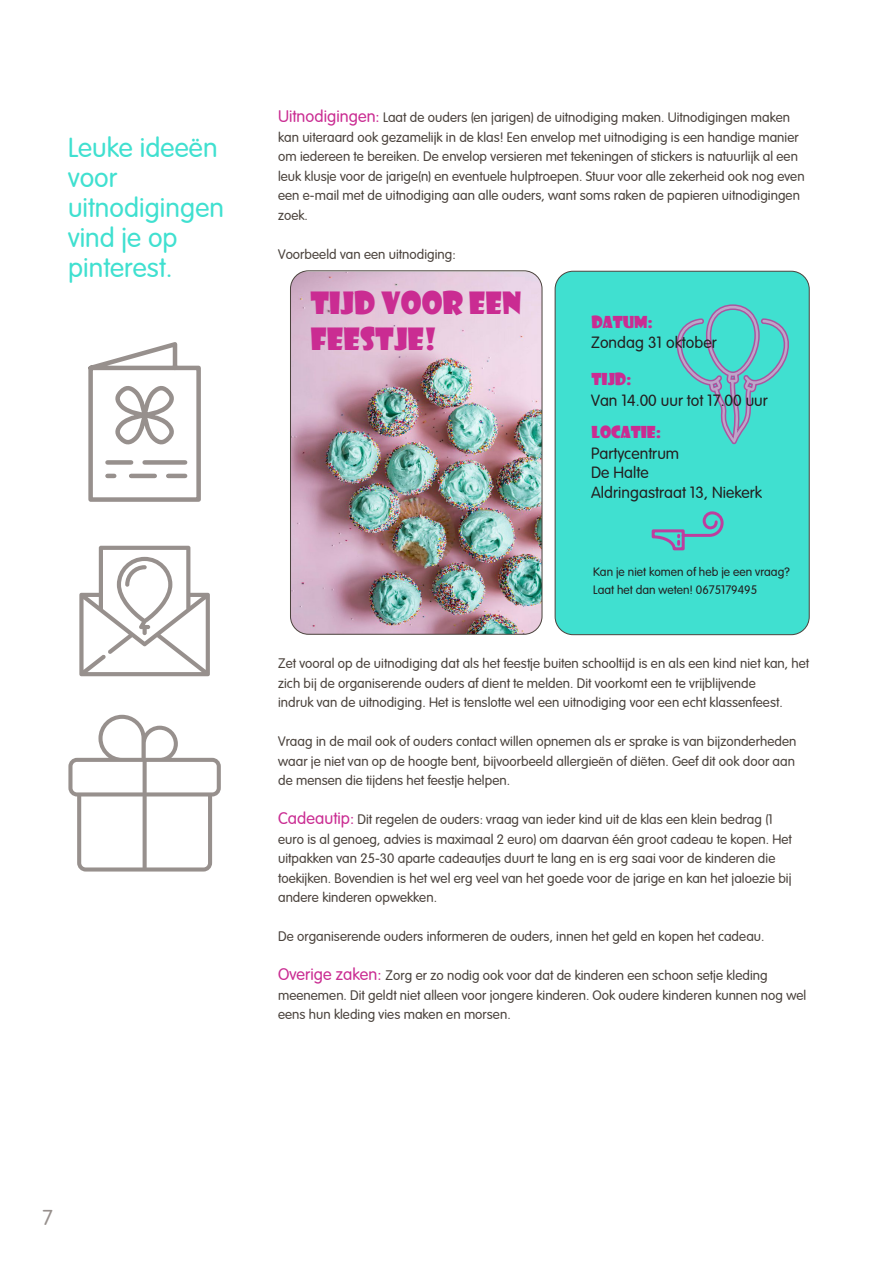
<style>
.page{position:relative;width:893px;height:1263px;background:#fff}
.page>*{position:absolute;margin:0;border:0;box-sizing:border-box;transform-origin:0 0}
.t1{font:30px/36px "Showcard Gothic";color:#ca2c92}
.Quote_groen{font:27px/30px "Arial Rounded";letter-spacing:.005em;color:#40e0d0}
.t2{font:21px "Arial Rounded";color:#97908d}
.t3{font:16.05px "Showcard Gothic";color:#ca2c92}
.t4{font:15.9px/19.5px "Arial Rounded";letter-spacing:.005em;color:#231f20}
.t5{font:13.5px/19.5px "Arial Rounded";letter-spacing:.005em;color:#4a423c}
.t6{font:12px "Arial Rounded";letter-spacing:.005em;color:#231f20}
.s1{font-size:16.5px;color:#ca2c92}
</style>
<div class="page">
<img style="left:290px;top:272px;width:252px;height:362px">
<div style="left:290px;top:270px;width:252px;height:365px;border:1px solid #4a423c;border-radius:18px"></div>
<div style="left:555px;top:271px;width:254px;height:364px;background:#40e0d0;border-radius:18px"></div>
<div style="left:555px;top:271px;width:255px;height:364px;border:1px solid #4a423c;border-radius:18px"></div>
<svg style="left:68px;top:715px;width:153px;height:156px"></svg>
<svg style="left:79px;top:546px;width:131px;height:130px"></svg>
<svg style="left:676px;top:304px;width:113px;height:141px"></svg>
<svg style="left:88px;top:342px;width:113px;height:160px"></svg>
<svg style="left:651px;top:511px;width:73px;height:40px"></svg>
<p class="Quote_groen" style="left:68px;top:130px;width:151px">Leuke ideeën voor</p>
<p class="Quote_groen" style="left:68px;top:190px;width:157px">uitnodigingen vind je op</p>
<p class="Quote_groen" style="left:68px;top:250px;width:106px">pinterest.</p>
<p class="t5" style="left:278px;top:107px;width:528px"><span class="s1">Uitnodigingen:</span> Laat de ouders (en jarigen) de uitnodiging maken. Uitnodigingen maken kan uiteraard ook gezamelijk in de klas! Een envelop met uitnodiging is een handige manier om iedereen te bereiken. De envelop versieren met tekeningen of stickers is natuurlijk al een leuk klusje voor de jarige(n) en eventuele hulptroepen. Stuur voor alle zekerheid ook nog even een e-mail met de uitnodiging aan alle ouders, want soms raken de papieren uitnodigingen zoek.</p>
<p class="t5" style="left:278px;top:243px;width:179px">Voorbeeld van een uitnodiging:</p>
<p class="t1" style="left:310px;top:284px;width:212px">TIJD VOOR EEN<br>FEESTJE!</p>
<p class="t3" style="left:591px;top:311px;width:63px">DATUM:</p>
<p class="t4" style="left:591px;top:332px;width:127px">Zondag 31 oktober</p>
<p class="t3" style="left:591px;top:368px;width:42px">TIJD:</p>
<p class="t4" style="left:591px;top:389px;width:178px">Van 14.00 uur tot 17.00 uur</p>
<p class="t3" style="left:591px;top:421px;width:71px">LOCATIE:</p>
<p class="t4" style="left:591px;top:442px;width:90px">Partycentrum</p>
<p class="t4" style="left:591px;top:462px;width:172px">De Halte<br>Aldringastraat 13, Niekerk</p>
<p class="t6" style="left:593px;top:563px;width:198px">Kan je niet komen of heb je een vraag?</p>
<p class="t6" style="left:593px;top:581px;width:165px">Laat het dan weten! 0675179495</p>
<p class="t5" style="left:278px;top:653px;width:533px">Zet vooral op de uitnodiging dat als het feestje buiten schooltijd is en als een kind niet kan, het</p>
<p class="t5" style="left:278px;top:672px;width:479px">zich bij de organiserende ouders af dient te melden. Dit voorkomt een te vrijblijvende</p>
<p class="t5" style="left:278px;top:692px;width:506px">indruk van de uitnodiging. Het is tenslotte wel een uitnodiging voor een echt klassenfeest.</p>
<p class="t5" style="left:278px;top:731px;width:520px;text-align:justify">Vraag in de mail ook of ouders contact willen opnemen als er sprake is van bijzonderheden waar je niet van op de hoogte bent, bijvoorbeeld allergieën of diëten. Geef dit ook door aan de mensen die tijdens het feestje helpen.</p>
<p class="t5" style="left:278px;top:809px;width:515px"><span class="s1">Cadeautip:</span> Dit regelen de ouders: vraag van ieder kind uit de klas een klein bedrag (1 euro is al genoeg, advies is maximaal 2 euro) om daarvan één groot cadeau te kopen. Het uitpakken van 25-30 aparte cadeautjes duurt te lang en is erg saai voor de kinderen die toekijken. Bovendien is het wel erg veel van het goede voor de jarige en kan het jaloezie bij andere kinderen opwekken.</p>
<p class="t5" style="left:278px;top:926px;width:488px">De organiserende ouders informeren de ouders, innen het geld en kopen het cadeau.</p>
<p class="t5" style="left:278px;top:965px;width:530px"><span class="s1">Overige zaken:</span> Zorg er zo nodig ook voor dat de kinderen een schoon setje kleding meenemen. Dit geldt niet alleen voor jongere kinderen. Ook oudere kinderen kunnen nog wel eens hun kleding vies maken en morsen.</p>
<h3 class="t2" style="left:43px;top:1202px;width:12px">7</h3>
</div>
